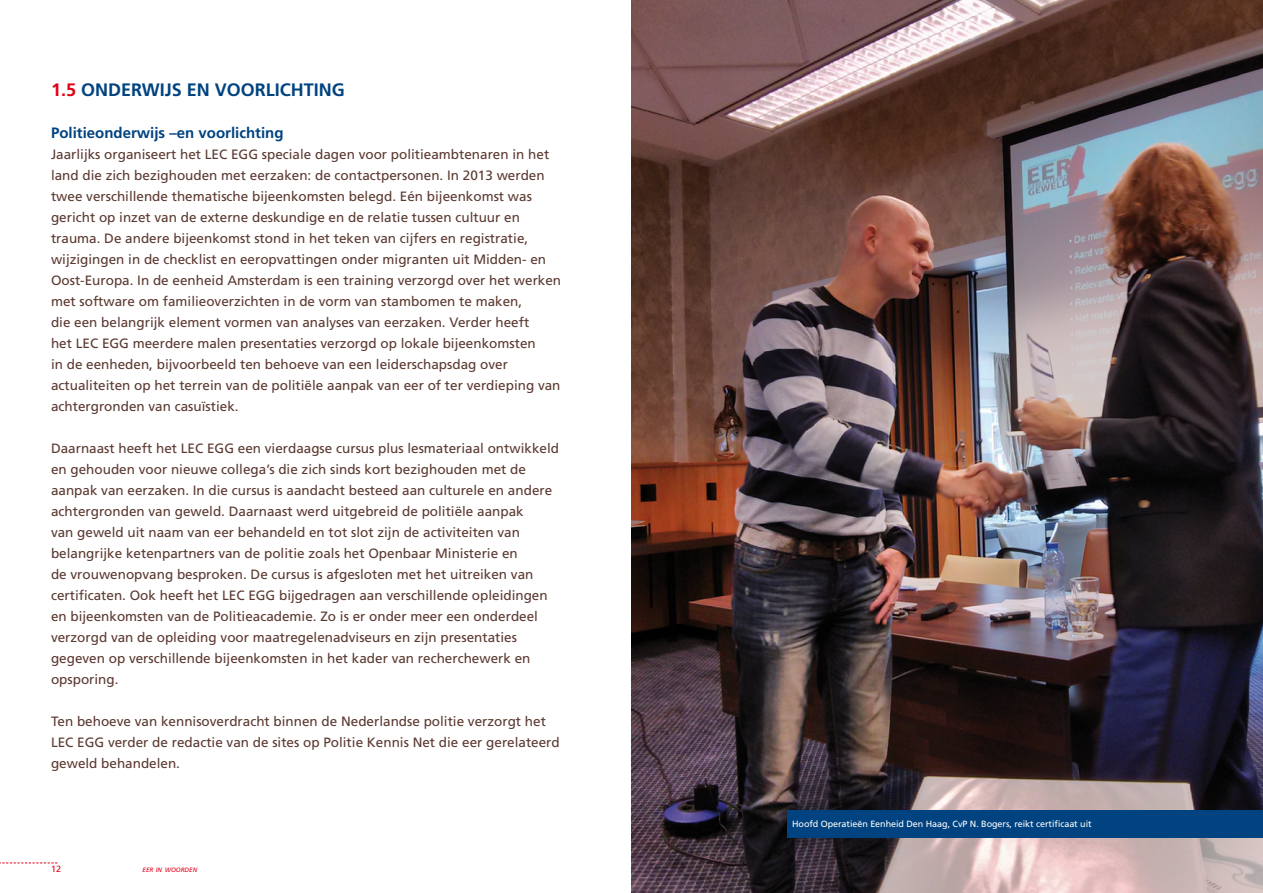
<style>
.page{position:relative;width:1263px;height:893px;background:#fff}
.page>*{position:absolute;margin:0;border:0;box-sizing:border-box;transform-origin:0 0}
.t1{font:700 18px "Frutiger";color:#004380}
.t2{font:700 15px "Frutiger";color:#004380}
.t3{font:13.5px/21px "Frutiger";color:#5b3930}
.t4{font:9px "Frutiger";letter-spacing:-.005em;color:#fff}
.t5{font:9px "Frutiger";color:#e2001a}
.t6{font:italic 6.3px "Frutiger";color:#e2001a}
.s1{color:#e2001a}
</style>
<div class="page">
<svg style="left:0;top:862px;width:57px;height:1px"></svg>
<img style="left:631px;top:0;width:632px;height:893px">
<div style="left:787px;top:810px;width:476px;height:28px;background:#004380"></div>
<h1 class="t1" style="left:51px;top:79px;width:295px"><span class="s1">1.5</span> ONDERWIJS EN VOORLICHTING</h1>
<p class="t2" style="left:51px;top:124px;width:234px">Politieonderwijs –en voorlichting</p>
<p class="t3" style="left:51px;top:144px;width:512px">Jaarlijks organiseert het LEC EGG speciale dagen voor politieambtenaren in het land die zich bezighouden met eerzaken: de contactpersonen. In 2013 werden twee verschillende thematische bijeenkomsten belegd. Eén bijeenkomst was gericht op inzet van de externe deskundige en de relatie tussen cultuur en trauma. De andere bijeenkomst stond in het teken van cijfers en registratie, wijzigingen in de checklist en eeropvattingen onder migranten uit Midden- en Oost-Europa. In de eenheid Amsterdam is een training verzorgd over het werken met software om familieoverzichten in de vorm van stambomen te maken,<br>die een belangrijk element vormen van analyses van eerzaken. Verder heeft<br>het LEC EGG meerdere malen presentaties verzorgd op lokale bijeenkomsten<br>in de eenheden, bijvoorbeeld ten behoeve van een leiderschapsdag over actualiteiten op het terrein van de politiële aanpak van eer of ter verdieping van achtergronden van casuïstiek.</p>
<p class="t3" style="left:51px;top:438px;width:509px">Daarnaast heeft het LEC EGG een vierdaagse cursus plus lesmateriaal ontwikkeld en gehouden voor nieuwe collega’s die zich sinds kort bezighouden met de aanpak van eerzaken. In die cursus is aandacht besteed aan culturele en andere achtergronden van geweld. Daarnaast werd uitgebreid de politiële aanpak<br>van geweld uit naam van eer behandeld en tot slot zijn de activiteiten van belangrijke ketenpartners van de politie zoals het Openbaar Ministerie en<br>de vrouwenopvang besproken. De cursus is afgesloten met het uitreiken van certificaten. Ook heeft het LEC EGG bijgedragen aan verschillende opleidingen en bijeenkomsten van de Politieacademie. Zo is er onder meer een onderdeel verzorgd van de opleiding voor maatregelenadviseurs en zijn presentaties gegeven op verschillende bijeenkomsten in het kader van recherchewerk en opsporing.</p>
<p class="t3" style="left:51px;top:711px;width:510px">Ten behoeve van kennisoverdracht binnen de Nederlandse politie verzorgt het<br>LEC EGG verder de redactie van de sites op Politie Kennis Net die eer gerelateerd geweld behandelen.</p>
<p class="t5" style="left:51px;top:864px;width:12px">12</p>
<p class="t6" style="left:143px;top:866px;width:56px">EER IN WOORDEN</p>
<p class="t4" style="left:792px;top:819px;width:301px">Hoofd Operatieën Eenheid Den Haag, CvP N. Bogers, reikt certificaat uit</p>
</div>
